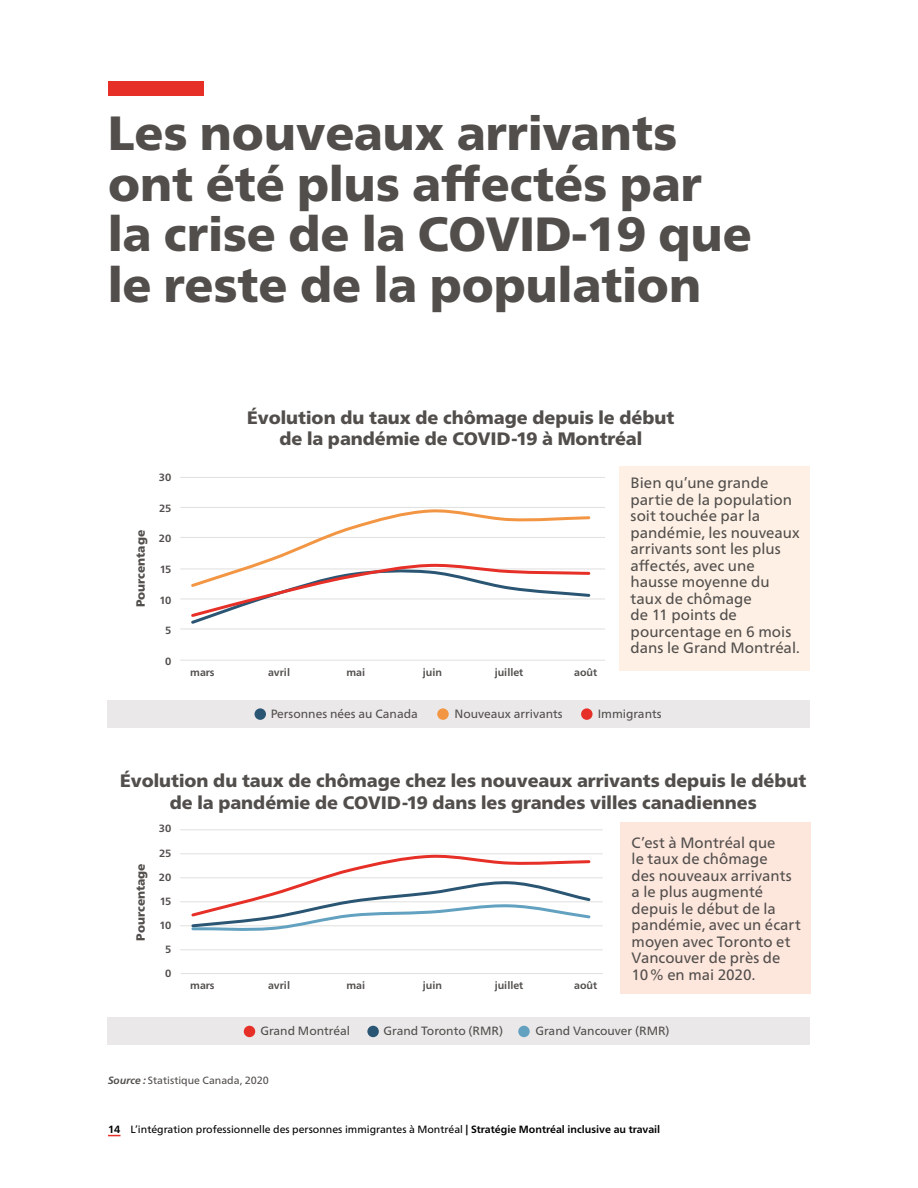
<style>
.page{position:relative;width:918px;height:1188px;background:#fff}
.page>*{position:absolute;margin:0;border:0;box-sizing:border-box;transform-origin:0 0}
.t1{font:900 48px/51px "Frutiger Pro";color:#514e4c}
.t2{font:900 18px/21px "Frutiger Pro";color:#514e4c;text-align:center}
.t3{font:15px/16.5px "Frutiger Pro";letter-spacing:.005em;color:#514e4c}
.t4{font:12px "Frutiger Pro";color:#514e4c}
.t5{font:900 12px "Frutiger Pro";color:#514e4c}
.t6{font:10.5px "Frutiger Pro";color:#000}
.t7{font:700 10.5px "Frutiger Pro";color:#514e4c}
.t8{font:10.5px "Frutiger Pro";color:#514e4c}
.s1{font-weight:700;font-style:italic}
.s2{font-weight:700}
</style>
<div class="page">
<svg style="left:108px;top:1135px;width:13px;height:1px"></svg>
<div style="left:108px;top:81px;width:95px;height:14px;background:#e63027"></div>
<hr style="left:180px;top:829px;width:423px;height:1px;background:#e0e0df">
<hr style="left:180px;top:853px;width:423px;height:1px;background:#e0e0df">
<hr style="left:180px;top:877px;width:423px;height:1px;background:#e0e0df">
<hr style="left:180px;top:901px;width:423px;height:1px;background:#e0e0df">
<hr style="left:180px;top:925px;width:423px;height:1px;background:#e0e0df">
<hr style="left:180px;top:949px;width:423px;height:1px;background:#e0e0df">
<hr style="left:181px;top:973px;width:422px;height:1px;background:#e0e0df">
<svg style="left:191px;top:854px;width:400px;height:77px"></svg>
<hr style="left:180px;top:477px;width:425px;height:1px;background:#e0e0df">
<hr style="left:180px;top:507px;width:425px;height:1px;background:#e0e0df">
<hr style="left:180px;top:537px;width:425px;height:1px;background:#e0e0df">
<hr style="left:180px;top:569px;width:425px;height:1px;background:#e0e0df">
<hr style="left:180px;top:599px;width:425px;height:1px;background:#e0e0df">
<hr style="left:180px;top:629px;width:425px;height:1px;background:#e0e0df">
<hr style="left:180px;top:660px;width:425px;height:1px;background:#e0e0df">
<svg style="left:189px;top:509px;width:403px;height:115px"></svg>
<div style="left:107px;top:700px;width:702px;height:28px;background:#eae8e9"></div>
<div style="left:107px;top:1018px;width:702px;height:27px;background:#eae8e9"></div>
<div style="left:255px;top:708px;width:11px;height:12px;background:#2a5573;border-radius:50%"></div>
<div style="left:581px;top:708px;width:12px;height:12px;background:#e63027;border-radius:50%"></div>
<div style="left:437px;top:708px;width:12px;height:12px;background:#f29644;border-radius:50%"></div>
<div style="left:367px;top:1026px;width:12px;height:11px;background:#2a5573;border-radius:50%"></div>
<div style="left:244px;top:1026px;width:11px;height:11px;background:#e63027;border-radius:50%"></div>
<div style="left:518px;top:1026px;width:12px;height:11px;background:#62a1c0;border-radius:50%"></div>
<div style="left:620px;top:822px;width:190px;height:172px;background:#fde6dc"></div>
<div style="left:619px;top:466px;width:190px;height:205px;background:#fef0e4"></div>
<h1 class="t1" style="left:108px;top:107px;width:645px">Les nouveaux arrivants ont été plus affectés par la crise de la COVID-19 que le reste de la population</h1>
<p class="t5" style="left:133px;top:607px;width:79px;rotate:-90deg">Pourcentage</p>
<p class="t7" style="left:159px;top:471px;width:14px">30</p>
<p class="t7" style="left:159px;top:502px;width:14px">25</p>
<p class="t7" style="left:159px;top:532px;width:14px">20</p>
<p class="t7" style="left:160px;top:563px;width:13px">15</p>
<p class="t7" style="left:160px;top:594px;width:13px">10</p>
<p class="t7" style="left:165px;top:625px;width:8px">5</p>
<p class="t7" style="left:165px;top:655px;width:8px">0</p>
<p class="t7" style="left:190px;top:666px;width:26px">mars</p>
<p class="t2" style="left:247px;top:407px;width:429px">Évolution du taux de chômage depuis le début de la pandémie de COVID-19 à Montréal</p>
<p class="t7" style="left:268px;top:666px;width:23px">avril</p>
<p class="t7" style="left:346px;top:666px;width:20px">mai</p>
<p class="t7" style="left:423px;top:666px;width:21px">juin</p>
<p class="t7" style="left:495px;top:666px;width:30px">juillet</p>
<p class="t7" style="left:574px;top:666px;width:25px">août</p>
<p class="t3" style="left:631px;top:475px;width:171px">Bien qu’une grande partie de la population soit touchée par la pandémie, les nouveaux arrivants sont les plus affectés, avec une hausse moyenne du taux de chômage<br>de 11 points de pourcentage en 6 mois dans le Grand Montréal.</p>
<p class="t4" style="left:271px;top:706px;width:149px">Personnes nées au Canada</p>
<p class="t4" style="left:454px;top:706px;width:110px">Nouveaux arrivants</p>
<p class="t4" style="left:598px;top:706px;width:65px">Immigrants</p>
<p class="t2" style="left:120px;top:771px;width:688px">Évolution du taux de chômage chez les nouveaux arrivants depuis le début de la pandémie de COVID-19 dans les grandes villes canadiennes</p>
<p class="t5" style="left:133px;top:941px;width:79px;rotate:-90deg">Pourcentage</p>
<p class="t7" style="left:159px;top:822px;width:14px">30</p>
<p class="t7" style="left:159px;top:847px;width:14px">25</p>
<p class="t7" style="left:159px;top:871px;width:14px">20</p>
<p class="t7" style="left:160px;top:895px;width:13px">15</p>
<p class="t7" style="left:160px;top:919px;width:13px">10</p>
<p class="t7" style="left:165px;top:943px;width:8px">5</p>
<p class="t7" style="left:165px;top:968px;width:8px">0</p>
<p class="t7" style="left:190px;top:979px;width:26px">mars</p>
<p class="t7" style="left:268px;top:979px;width:23px">avril</p>
<p class="t7" style="left:346px;top:979px;width:20px">mai</p>
<p class="t7" style="left:423px;top:979px;width:21px">juin</p>
<p class="t7" style="left:495px;top:979px;width:30px">juillet</p>
<p class="t7" style="left:574px;top:979px;width:25px">août</p>
<p class="t3" style="left:632px;top:834px;width:171px">C’est à Montréal que<br>le taux de chômage<br>des nouveaux arrivants a le plus augmenté depuis le début de la pandémie, avec un écart moyen avec Toronto et<br>Vancouver de près de<br>10% en mai 2020.</p>
<p class="t4" style="left:260px;top:1023px;width:91px">Grand Montréal</p>
<p class="t4" style="left:384px;top:1023px;width:121px">Grand Toronto (RMR)</p>
<p class="t4" style="left:535px;top:1023px;width:136px">Grand Vancouver (RMR)</p>
<p class="t8" style="left:108px;top:1074px;width:163px"><span class="s1">Source :</span> Statistique Canada, 2020</p>
<p class="t6" style="left:108px;top:1122px;width:554px"><span class="s2">14</span> L’intégration professionnelle des personnes immigrantes à Montréal <span class="s2">| Stratégie Montréal inclusive au travail</span></p>
</div>
